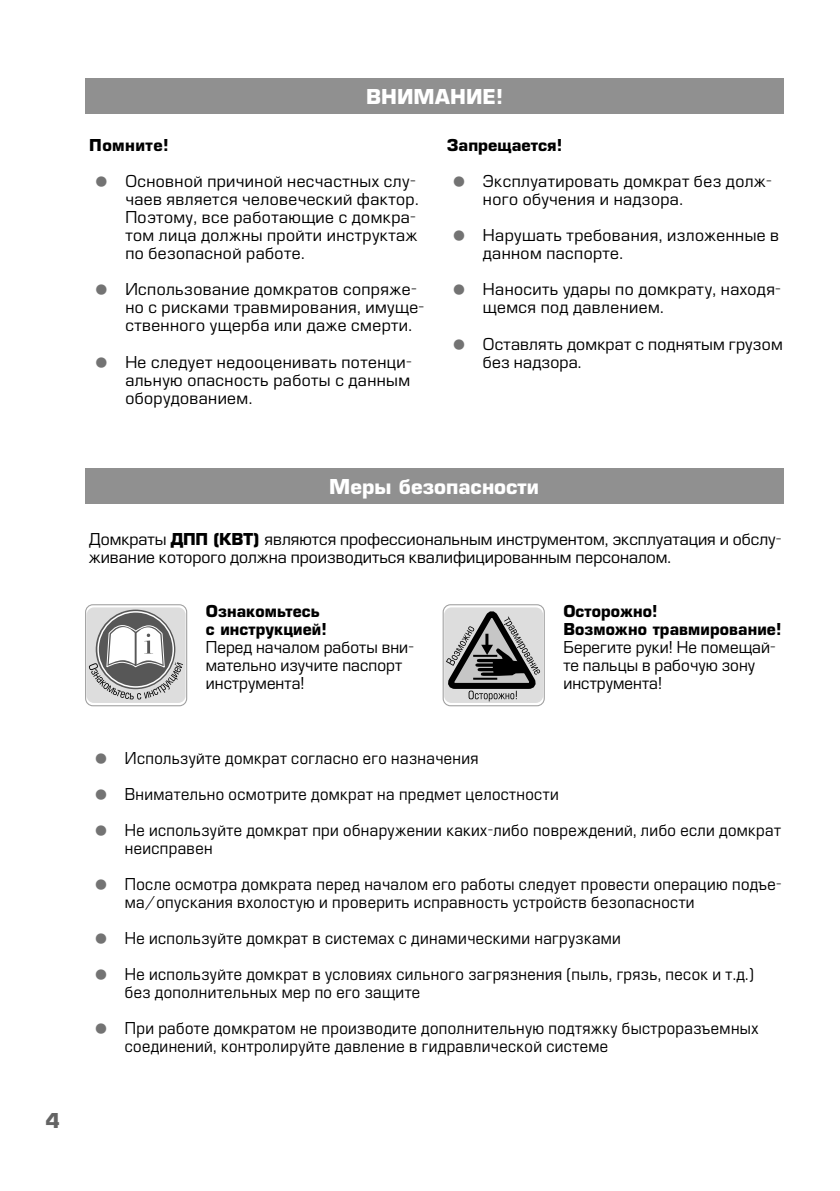
<style>
.page{position:relative;width:840px;height:1191px;background:#fff}
.page>*{position:absolute;margin:0;border:0;box-sizing:border-box;transform-origin:0 0}
.t1{font:700 20px "Europe";color:#fff}
.t2{font:700 20px "Europe";color:#646464}
.t3{font:16px/18px "Europe";letter-spacing:.025em;color:#000;scale:.94 1}
.t4{font:16px/18px "Europe";letter-spacing:.025em;color:#000}
.t5{font:16px/18px "Europe";color:#000}
.t6{font:16px/18px "Europe";letter-spacing:.005em;color:#000}
.t7{font:700 16px/18px "Europe";letter-spacing:.005em;color:#000}
.t8{font:700 16px "Europe";letter-spacing:.025em;color:#000}
.s1{font-size:48px;color:#737373}
.s2{font-weight:700}
</style>
<div class="page">
<div style="left:86px;top:79px;width:697px;height:35px;background:#909090"></div>
<div style="left:85px;top:468px;width:697px;height:35px;background:#909090"></div>
<div style="left:444px;top:607px;width:99px;height:96px;background:#ddd;border-radius:7px"></div>
<div style="left:442px;top:604px;width:102px;height:102px;border:1px solid #9f9f9f;border-radius:7px"></div>
<svg style="left:445px;top:605px;width:96px;height:96px"></svg>
<div style="left:87px;top:607px;width:98px;height:96px;background:#ddd;border-radius:7px"></div>
<div style="left:85px;top:604px;width:102px;height:102px;border:1px solid #9f9f9f;border-radius:7px"></div>
<svg style="left:96px;top:609px;width:79px;height:80px"></svg>
<svg style="left:89px;top:624px;width:94px;height:75px"></svg>
<p class="t2" style="left:45px;top:1108px;width:16px">4</p>
<p class="t1" style="left:366px;top:85px;width:138px">ВНИМАНИЕ!</p>
<p class="t8" style="left:89px;top:136px;width:81px">Помните!</p>
<p class="t4" style="left:125px;top:173px;width:294px;text-indent:-40px"><span class="s1">•</span> Основной причиной несчастных слу&shy;чаев является человеческий фактор.<br>Поэтому, все работающие с домкра&shy;том лица должны пройти инструктаж по безопасной работе.</p>
<p class="t4" style="left:125px;top:281px;width:300px;text-indent:-40px"><span class="s1">•</span> Использование домкратов сопряже&shy;но с рисками травмирования, имуще&shy;ственного ущерба или даже смерти.</p>
<p class="t4" style="left:125px;top:353px;width:288px;text-align:justify;text-indent:-40px"><span class="s1">•</span> Не следует недооценивать потенци&shy;альную опасность работы с данным оборудованием.</p>
<p class="t7" style="left:446px;top:137px;width:117px">Запрещается!</p>
<p class="t4" style="left:482px;top:173px;width:290px;text-indent:-40px"><span class="s1">•</span> Эксплуатировать домкрат без долж&shy;ного обучения и надзора.</p>
<p class="t4" style="left:482px;top:227px;width:298px;text-indent:-40px"><span class="s1">•</span> Нарушать требования, изложенные в данном паспорте.</p>
<p class="t4" style="left:482px;top:281px;width:299px;text-indent:-40px"><span class="s1">•</span> Наносить удары по домкрату, находя&shy;щемся под давлением.</p>
<p class="t4" style="left:482px;top:335px;width:301px;text-indent:-40px"><span class="s1">•</span> Оставлять домкрат с поднятым грузом без надзора.</p>
<p class="t1" style="left:329px;top:474px;width:211px">Меры безопасности</p>
<p class="t5" style="left:89px;top:530px;width:693px">Домкраты <span class="s2">ДПП (КВТ)</span> являются профессиональным инструментом, эксплуатация и обслу&shy;живание которого должна производиться квалифицированным персоналом.</p>
<p class="t7" style="left:206px;top:602px;width:122px">Ознакомьтесь с инструкцией!</p>
<p class="t6" style="left:206px;top:638px;width:209px">Перед началом работы вни&shy;мательно изучите паспорт инструмента!</p>
<p class="t7" style="left:563px;top:602px;width:219px">Осторожно!<br>Возможно травмирование!</p>
<p class="t6" style="left:563px;top:638px;width:214px">Берегите руки! Не помещай&shy;те пальцы в рабочую зону инструмента!</p>
<p class="t3" style="left:85px;top:749px;width:420px"><span class="s1">•</span> Используйте домкрат согласно его назначения</p>
<p class="t3" style="left:85px;top:785px;width:505px"><span class="s1">•</span> Внимательно осмотрите домкрат на предмет целостности</p>
<p class="t3" style="left:125px;top:821px;width:699px;text-indent:-40px"><span class="s1">•</span> Не используйте домкрат при обнаружении каких-либо повреждений, либо если домкрат неисправен</p>
<p class="t3" style="left:125px;top:875px;width:699px;text-indent:-40px"><span class="s1">•</span> После осмотра домкрата перед началом его работы следует провести операцию подъе&shy;ма/опускания вхолостую и проверить исправность устройств безопасности</p>
<p class="t3" style="left:85px;top:929px;width:571px"><span class="s1">•</span> Не используйте домкрат в системах с динамическими нагрузками</p>
<p class="t3" style="left:125px;top:965px;width:670px;text-indent:-40px"><span class="s1">•</span> Не используйте домкрат в условиях сильного загрязнения (пыль, грязь, песок и т.д.) без дополнительных мер по его защите</p>
<p class="t3" style="left:125px;top:1019px;width:675px;text-indent:-40px"><span class="s1">•</span> При работе домкратом не производите дополнительную подтяжку быстроразъемных соединений, контролируйте давление в гидравлической системе</p>
</div>
